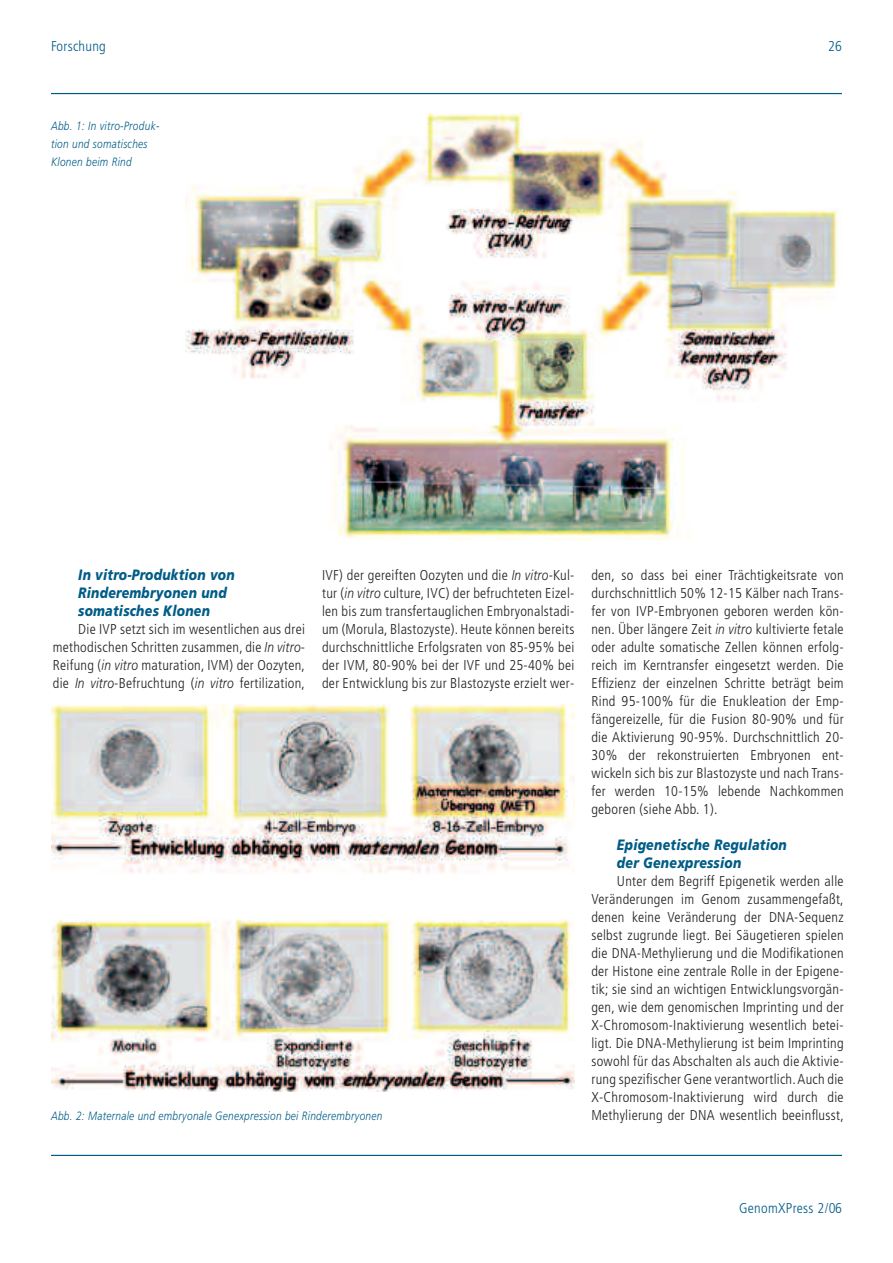
<style>
.page{position:relative;width:893px;height:1263px;background:#fff}
.page>*{position:absolute;margin:0;border:0;box-sizing:border-box;transform-origin:0 0}
.t1{font:italic 900 15px/18px "Frutiger LT";letter-spacing:.02em;color:#005c86;scale:.83 1}
.t2{font:300 condensed 14.25px/18px "Frutiger LT";letter-spacing:.02em;color:#231f20;text-align:justify}
.t3{font:300 condensed 14.25px "Frutiger LT";letter-spacing:.02em;color:#005c86}
.t4{font:italic 300 12px/18px "Frutiger LT";letter-spacing:.03em;color:#005c86;scale:.84 1}
.s1{font-style:italic;font-stretch:normal}
</style>
<div class="page">
<hr style="left:51px;top:93px;width:791px;height:1px;background:#005c86">
<hr style="left:51px;top:1155px;width:791px;height:1px;background:#005c86">
<img style="left:186px;top:113px;width:652px;height:426px">
<img style="left:51px;top:705px;width:523px;height:386px">
<p class="t3" style="left:51px;top:40px;width:56px">Forschung</p>
<p class="t3" style="left:828px;top:40px;width:15px">26</p>
<p class="t4" style="left:51px;top:117px;width:130px">Abb. 1: In vitro-Produk&shy;tion und somatisches<br>Klonen beim Rind</p>
<p class="t1" style="left:78px;top:566px;width:190px">In vitro-Produktion von<br>Rinderembryonen und somatisches Klonen</p>
<p class="t2" style="left:53px;top:621px;width:254px;text-indent:26px">Die IVP setzt sich im wesentlichen aus drei methodischen Schritten zusammen, die <span class="s1">In vitro</span>-Reifung (<span class="s1">in vitro</span> maturation, IVM) der Oozyten, die <span class="s1">In vitro</span>-Befruchtung (<span class="s1">in vitro</span> fertilization,</p>
<p class="t2" style="left:322px;top:567px;width:254px">IVF) der gereiften Oozyten und die <span class="s1">In vitro</span>-Kul&shy;tur (<span class="s1">in vitro</span> culture, IVC) der befruchteten Eizel&shy;len bis zum transfertauglichen Embryonalstadi&shy;um (Morula, Blastozyste). Heute können bereits durchschnittliche Erfolgsraten von 85-95% bei der IVM, 80-90% bei der IVF und 25-40% bei der Entwicklung bis zur Blastozyste erzielt wer-</p>
<p class="t2" style="left:591px;top:567px;width:254px">den, so dass bei einer Trächtigkeitsrate von durchschnittlich 50% 12-15 Kälber nach Trans&shy;fer von IVP-Embryonen geboren werden kön&shy;nen. Über längere Zeit <span class="s1">in vitro</span> kultivierte fetale oder adulte somatische Zellen können erfolg&shy;reich im Kerntransfer eingesetzt werden. Die Effizienz der einzelnen Schritte beträgt beim Rind 95-100% für die Enukleation der Emp&shy;fängereizelle, für die Fusion 80-90% und für die Aktivierung 90-95%. Durchschnittlich 20- 30% der rekonstruierten Embryonen ent&shy;wickeln sich bis zur Blastozyste und nach Trans&shy;fer werden 10-15% lebende Nachkommen geboren (siehe Abb. 1).</p>
<p class="t1" style="left:617px;top:836px;width:206px">Epigenetische Regulation der Genexpression</p>
<p class="t2" style="left:591px;top:873px;width:254px;text-indent:26px">Unter dem Begriff Epigenetik werden alle Veränderungen im Genom zusammengefaßt, denen keine Veränderung der DNA-Sequenz selbst zugrunde liegt. Bei Säugetieren spielen die DNA-Methylierung und die Modifikationen der Histone eine zentrale Rolle in der Epigene&shy;tik; sie sind an wichtigen Entwicklungsvorgän&shy;gen, wie dem genomischen Imprinting und der X-Chromosom-Inaktivierung wesentlich betei&shy;ligt. Die DNA-Methylierung ist beim Imprinting sowohl für das Abschalten als auch die Aktivie&shy;rung spezifischer Gene verantwortlich.Auch die X-Chromosom-Inaktivierung wird durch die Methylierung der DNA wesentlich beeinflusst,</p>
<p class="t4" style="left:51px;top:1107px;width:396px">Abb. 2: Maternale und embryonale Genexpression bei Rinderembryonen</p>
<p class="t3" style="left:739px;top:1202px;width:104px">GenomXPress 2/06</p>
</div>
